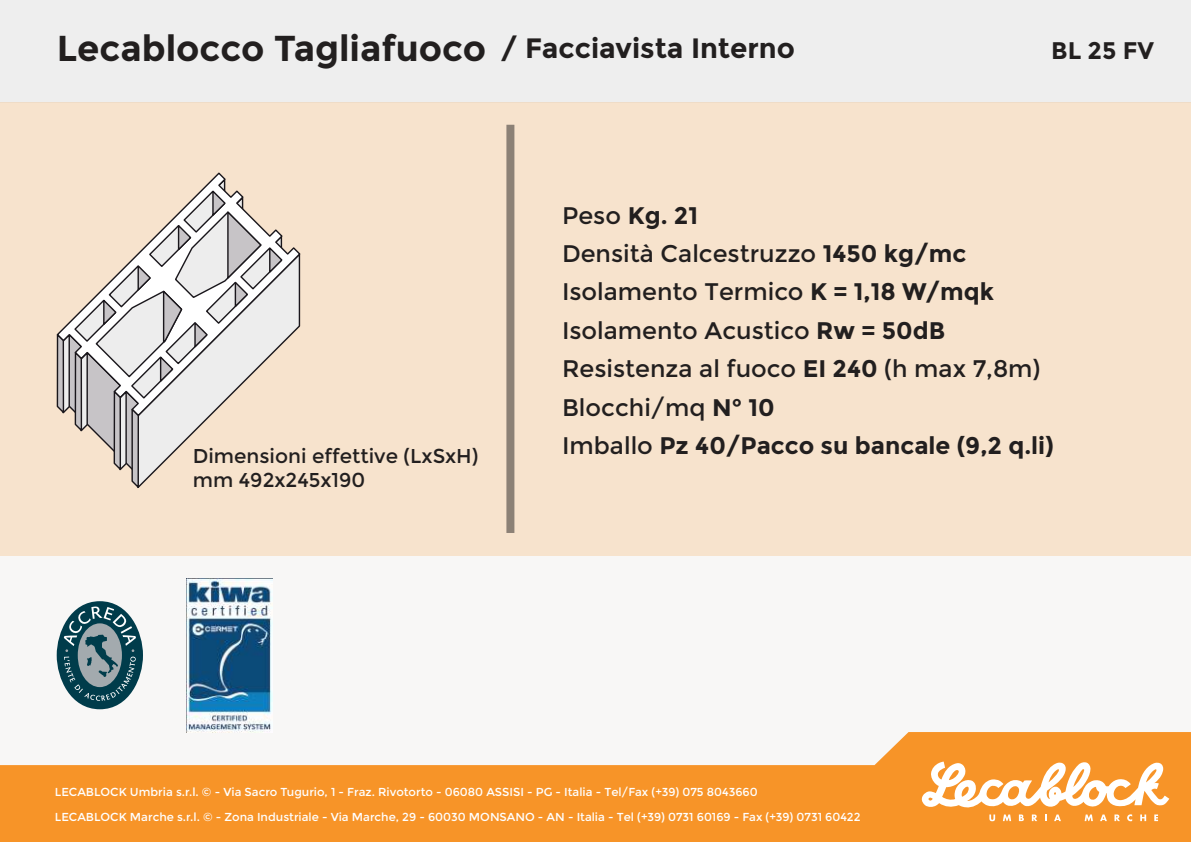
<style>
.page{position:relative;width:1191px;height:842px;background:#f8f7f6}
.page>*{position:absolute;margin:0;border:0;box-sizing:border-box;transform-origin:0 0}
.t1{font:700 36px "Montserrat";color:#221f1f}
.t2{font:24px/38.4px "Montserrat";color:#221f1f}
.t3{font:700 24px "Montserrat";color:#221f1f}
.t4{font:20px/24px "Montserrat";color:#221f1f}
.t5{font:11.6px/24.4px "Montserrat";color:#fff}
.s1{font-size:28px}
.s2{font-weight:700}
</style>
<div class="page">
<div style="left:0;top:0;width:1191px;height:102px;background:#eee"></div>
<div style="left:0;top:102px;width:1191px;height:454px;background:#f7e3cd"></div>
<svg style="left:0;top:732px;width:1191px;height:110px;fill:#f79428"></svg>
<div style="left:57px;top:601px;width:86px;height:108px;background:#003c4b;border-radius:50%"></div>
<svg style="left:64px;top:606px;width:72px;height:95px"></svg>
<img style="left:186px;top:578px;width:87px;height:154px">
<div style="left:506px;top:125px;width:8px;height:408px;background:#8c8176"></div>
<svg style="left:56px;top:176px;width:245px;height:312px"></svg>
<svg style="left:921px;top:762px;width:248px;height:59px"></svg>
<h1 class="t1" style="left:57px;top:32px;width:739px">Lecablocco Tagliafuoco <span class="s1">/ Facciavista Interno</span></h1>
<h2 class="t3" style="left:1051px;top:40px;width:104px">BL 25 FV</h2>
<h3 class="t4" style="left:193px;top:445px;width:287px">Dimensioni effettive (LxSxH) mm 492x245x190</h3>
<h2 class="t2" style="left:562px;top:197px;width:493px">Peso <span class="s2">Kg. 21<br></span>Densità Calcestruzzo <span class="s2">1450 kg/mc<br></span>Isolamento Termico <span class="s2">K = 1,18 W/mqk<br></span>Isolamento Acustico <span class="s2">Rw = 50dB<br></span>Resistenza al fuoco <span class="s2">EI 240</span> (h max 7,8m)<br>Blocchi/mq <span class="s2">N° 10<br></span>Imballo <span class="s2">Pz 40/Pacco su bancale (9,2 q.li)</span></h2>
<p class="t5" style="left:55px;top:780px;width:807px">LECABLOCK Umbria s.r.l. © - Via Sacro Tugurio, 1 - Fraz. Rivotorto - 06080 ASSISI - PG - Italia - Tel/Fax (+39) 075 8043660<br>LECABLOCK Marche s.r.l. © - Zona Industriale - Via Marche, 29 - 60030 MONSANO - AN - Italia - Tel (+39) 0731 60169 - Fax (+39) 0731 60422</p>
</div>
